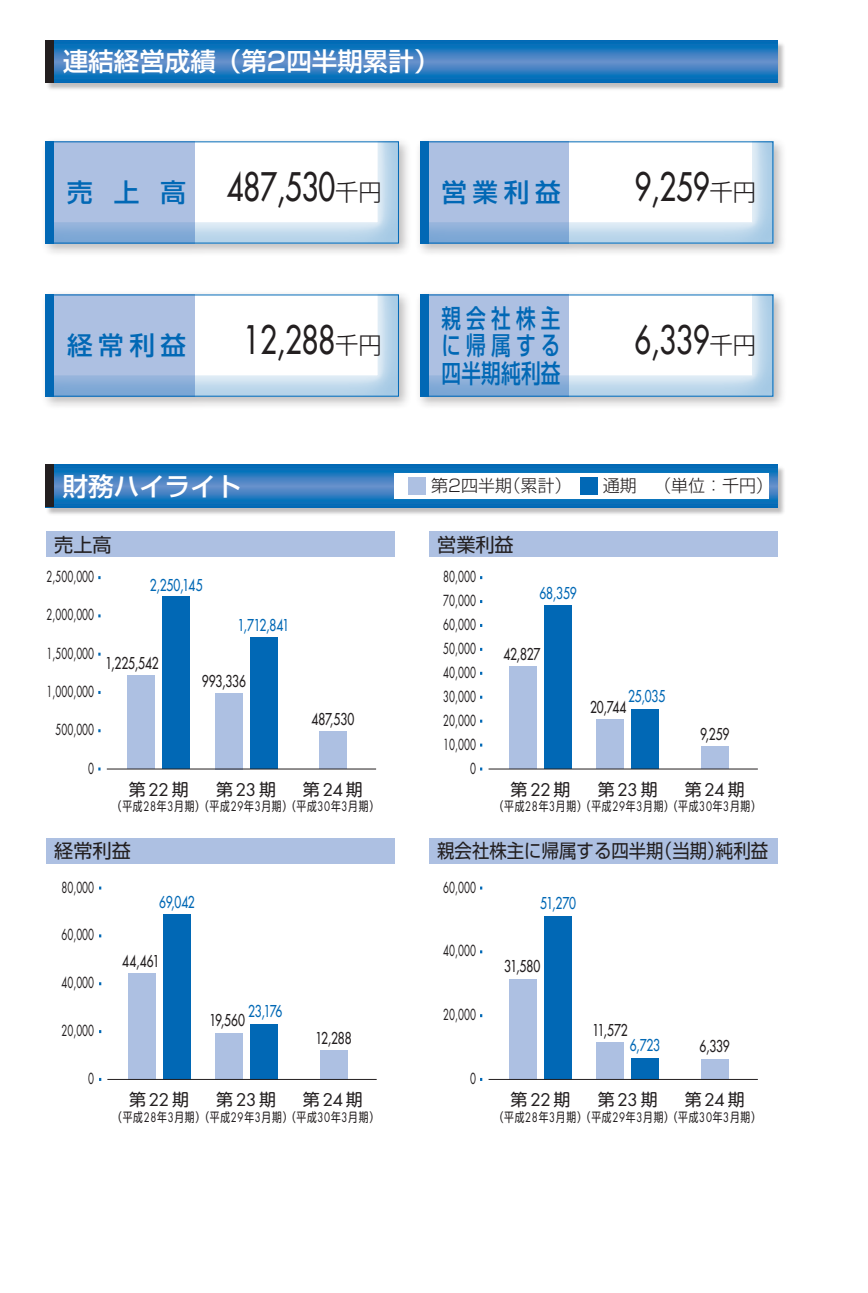
<style>
.page{position:relative;width:868px;height:1293px;background:#fff}
.page>*{position:absolute;margin:0;border:0;box-sizing:border-box;transform-origin:0 0}
.t1{font:500 38.4px "Futura Std";letter-spacing:-.005em;color:#231f20;scale:.76 1}
.t2{font:500 25.5px "Shin Go Pr 5";color:#fff}
.t3{font:500 25.5px/27.6px "Shin Go Pr 5";letter-spacing:.22em;color:#0168b5;text-align:justify;scale:.77 1}
.t4{font:500 25.5px "Shin Go Pr 5";letter-spacing:.22em;color:#0168b5}
.t5{font:19.2px "Shin Go Pr 5";color:#231f20;scale:.91 1}
.t6{font:19.2px "Shin Go Pr 5";color:#231f20}
.t7{font:17.1px "Shin M Go Pro";color:#231f20}
.t8{font:300 17.1px "Shin Go Pr 5";color:#231f20}
.t9{font:500 15.9px "Futura Std";letter-spacing:-.005em;color:#231f20;scale:.75 1}
.t10{font:500 15.9px "Futura Std";letter-spacing:-.015em;color:#0168b5;scale:.75 1}
.t11{font:15px/24px "Futura Std";color:#231f20;text-align:right;scale:.65 1}
.t12{font:12.9px "Shin M Go Pro";letter-spacing:.07em;color:#231f20;scale:.77 1}
.s1{font-family:"Shin Go Pr 5";font-size:25.5px;color:#0168b5}
.s2{font-family:"Shin Go Pr 5";font-weight:300;font-size:23.4px}
.s3{font-family:"Futura Std"}
</style>
<div class="page">
<div style="left:46px;top:41px;width:739px;height:50px;background:#231f20;opacity:.3"></div>
<svg style="left:54px;top:40px;width:723px;height:43px;background:#2a7abf"></svg>
<div style="left:46px;top:40px;width:8px;height:43px;background:#231f20"></div>
<div style="left:46px;top:465px;width:739px;height:51px;background:#231f20;opacity:.3"></div>
<svg style="left:54px;top:465px;width:723px;height:42px;background:#2177bd"></svg>
<div style="left:46px;top:465px;width:8px;height:42px;background:#231f20"></div>
<div style="left:41px;top:136px;width:371px;height:121px;background:#231f20;opacity:.3"></div>
<svg style="left:48px;top:143px;width:349px;height:98px"></svg>
<div style="left:46px;top:141px;width:353px;height:102px;border:1px solid #0168b5"></div>
<div style="left:41px;top:289px;width:371px;height:121px;background:#231f20;opacity:.3"></div>
<svg style="left:48px;top:296px;width:349px;height:98px"></svg>
<div style="left:46px;top:294px;width:353px;height:102px;border:1px solid #0168b5"></div>
<div style="left:415px;top:136px;width:371px;height:121px;background:#231f20;opacity:.3"></div>
<svg style="left:422px;top:143px;width:349px;height:98px"></svg>
<div style="left:420px;top:141px;width:353px;height:102px;border:1px solid #0168b5"></div>
<div style="left:415px;top:289px;width:371px;height:121px;background:#231f20;opacity:.3"></div>
<svg style="left:422px;top:296px;width:349px;height:98px"></svg>
<div style="left:394px;top:473px;width:375px;height:26px;background:#fff"></div>
<div style="left:408px;top:477px;width:17px;height:17px;background:#adc0e2"></div>
<div style="left:580px;top:477px;width:17px;height:17px;background:#0168b5"></div>
<div style="left:163px;top:914px;width:28px;height:165px;background:#0168b5"></div>
<div style="left:250px;top:1024px;width:27px;height:55px;background:#0168b5"></div>
<div style="left:128px;top:973px;width:28px;height:106px;background:#adc0e2"></div>
<div style="left:215px;top:1032px;width:28px;height:47px;background:#adc0e2"></div>
<div style="left:596px;top:719px;width:28px;height:50px;background:#adc0e2"></div>
<div style="left:544px;top:605px;width:28px;height:164px;background:#0168b5"></div>
<div style="left:631px;top:709px;width:27px;height:60px;background:#0168b5"></div>
<div style="left:509px;top:666px;width:28px;height:103px;background:#adc0e2"></div>
<div style="left:544px;top:916px;width:28px;height:163px;background:#0168b5"></div>
<div style="left:509px;top:978px;width:28px;height:101px;background:#adc0e2"></div>
<div style="left:596px;top:1042px;width:28px;height:37px;background:#adc0e2"></div>
<div style="left:631px;top:1058px;width:27px;height:21px;background:#0168b5"></div>
<div style="left:46px;top:531px;width:348px;height:26px;background:#adc0e2"></div>
<div style="left:46px;top:838px;width:348px;height:25px;background:#adc0e2"></div>
<div style="left:428px;top:531px;width:349px;height:26px;background:#adc0e2"></div>
<div style="left:428px;top:838px;width:349px;height:25px;background:#adc0e2"></div>
<div style="left:319px;top:1050px;width:28px;height:29px;background:#adc0e2"></div>
<div style="left:700px;top:747px;width:28px;height:22px;background:#adc0e2"></div>
<div style="left:700px;top:1059px;width:28px;height:20px;background:#adc0e2"></div>
<div style="left:162px;top:597px;width:28px;height:172px;background:#0168b5"></div>
<div style="left:250px;top:638px;width:27px;height:131px;background:#0168b5"></div>
<div style="left:127px;top:675px;width:28px;height:94px;background:#adc0e2"></div>
<div style="left:215px;top:693px;width:28px;height:76px;background:#adc0e2"></div>
<div style="left:319px;top:731px;width:28px;height:38px;background:#adc0e2"></div>
<hr style="left:107px;top:768px;width:269px;height:1px;background:#231f20">
<hr style="left:488px;top:768px;width:269px;height:1px;background:#231f20">
<hr style="left:107px;top:1079px;width:269px;height:1px;background:#231f20">
<hr style="left:488px;top:1079px;width:269px;height:1px;background:#231f20">
<h2 class="t2" style="left:63px;top:41px;width:378px">連結経営成績（第2四半期累計）</h2>
<h1 class="t1" style="left:67px;top:163px;width:416px"><span class="s1">売 上 高</span> 487,530<span class="s2">千円</span></h1>
<h2 class="t4" style="left:441px;top:171px;width:121px">営業利益</h2>
<h1 class="t1" style="left:634px;top:163px;width:161px">9,259<span class="s2">千円</span></h1>
<h2 class="t4" style="left:67px;top:325px;width:121px">経常利益</h2>
<h1 class="t1" style="left:243px;top:316px;width:183px">12,288<span class="s2">千円</span></h1>
<h2 class="t3" style="left:441px;top:302px;width:156px">親会社株主に帰属する四半期純利益</h2>
<h1 class="t1" style="left:634px;top:316px;width:161px">6,339<span class="s2">千円</span></h1>
<h2 class="t2" style="left:63px;top:465px;width:180px">財務ハイライト</h2>
<p class="t8" style="left:431px;top:472px;width:150px">第2四半期（累計）　</p>
<p class="t8" style="left:603px;top:472px;width:172px">通期 （単位：千円）</p>
<p class="t6" style="left:54px;top:528px;width:59px">売上高</p>
<p class="t6" style="left:437px;top:528px;width:78px">営業利益</p>
<p class="t11" style="left:46px;top:565px;width:75px">2,500,000</p>
<p class="t11" style="left:46px;top:603px;width:75px">2,000,000</p>
<p class="t11" style="left:46px;top:641px;width:75px">1,500,000</p>
<p class="t11" style="left:46px;top:679px;width:75px">1,000,000</p>
<p class="t11" style="left:55px;top:718px;width:61px">500,000</p>
<p class="t11" style="left:88px;top:756px;width:11px">0</p>
<p class="t10" style="left:150px;top:575px;width:72px">2,250,145</p>
<p class="t9" style="left:105px;top:653px;width:73px">1,225,542</p>
<p class="t10" style="left:238px;top:615px;width:70px">1,712,841</p>
<p class="t9" style="left:202px;top:671px;width:60px">993,336</p>
<p class="t9" style="left:311px;top:709px;width:58px">487,530</p>
<p class="t7" style="left:129px;top:775px;width:61px">第<span class="s3">22</span>期</p>
<p class="t12" style="left:112px;top:796px;width:122px">（平成<span class="s3">28</span>年<span class="s3">3</span>月期）</p>
<p class="t7" style="left:216px;top:775px;width:61px">第<span class="s3">23</span>期</p>
<p class="t12" style="left:199px;top:796px;width:122px">（平成<span class="s3">29</span>年<span class="s3">3</span>月期）</p>
<p class="t7" style="left:303px;top:775px;width:61px">第<span class="s3">24</span>期</p>
<p class="t12" style="left:286px;top:796px;width:122px">（平成<span class="s3">30</span>年<span class="s3">3</span>月期）</p>
<p class="t11" style="left:443px;top:565px;width:52px;text-align:justify">80,000<br>70,000<br>60,000<br>50,000<br>40,000<br>30,000</p>
<p class="t11" style="left:443px;top:708px;width:52px">20,000</p>
<p class="t11" style="left:443px;top:732px;width:52px">10,000<br>0</p>
<p class="t10" style="left:539px;top:583px;width:51px">68,359</p>
<p class="t9" style="left:503px;top:644px;width:51px">42,827</p>
<p class="t10" style="left:628px;top:686px;width:51px">25,035</p>
<p class="t9" style="left:590px;top:697px;width:50px">20,744</p>
<p class="t9" style="left:700px;top:724px;width:40px">9,259</p>
<p class="t7" style="left:684px;top:775px;width:61px">第<span class="s3">24</span>期</p>
<p class="t12" style="left:667px;top:796px;width:122px">（平成<span class="s3">30</span>年<span class="s3">3</span>月期）</p>
<p class="t7" style="left:510px;top:775px;width:61px">第<span class="s3">22</span>期</p>
<p class="t12" style="left:493px;top:796px;width:122px">（平成<span class="s3">28</span>年<span class="s3">3</span>月期）</p>
<p class="t7" style="left:597px;top:775px;width:61px">第<span class="s3">23</span>期</p>
<p class="t12" style="left:580px;top:796px;width:122px">（平成<span class="s3">29</span>年<span class="s3">3</span>月期）</p>
<p class="t6" style="left:54px;top:835px;width:78px">経常利益</p>
<p class="t5" style="left:437px;top:835px;width:365px">親会社株主に帰属する四半期（当期）純利益</p>
<p class="t11" style="left:61px;top:875px;width:52px">80,000</p>
<p class="t11" style="left:61px;top:923px;width:52px">60,000</p>
<p class="t11" style="left:61px;top:971px;width:52px">40,000</p>
<p class="t11" style="left:61px;top:1019px;width:52px">20,000</p>
<p class="t11" style="left:88px;top:1066px;width:11px">0</p>
<p class="t10" style="left:159px;top:892px;width:49px">69,042</p>
<p class="t9" style="left:122px;top:951px;width:51px">44,461</p>
<p class="t10" style="left:248px;top:1001px;width:47px">23,176</p>
<p class="t9" style="left:209px;top:1010px;width:49px">19,560</p>
<p class="t9" style="left:315px;top:1028px;width:50px">12,288</p>
<p class="t7" style="left:129px;top:1086px;width:61px">第<span class="s3">22</span>期</p>
<p class="t12" style="left:112px;top:1106px;width:122px">（平成<span class="s3">28</span>年<span class="s3">3</span>月期）</p>
<p class="t7" style="left:216px;top:1086px;width:61px">第<span class="s3">23</span>期</p>
<p class="t12" style="left:199px;top:1106px;width:122px">（平成<span class="s3">29</span>年<span class="s3">3</span>月期）</p>
<p class="t7" style="left:303px;top:1086px;width:61px">第<span class="s3">24</span>期</p>
<p class="t12" style="left:286px;top:1106px;width:122px">（平成<span class="s3">30</span>年<span class="s3">3</span>月期）</p>
<p class="t11" style="left:443px;top:875px;width:52px">60,000</p>
<p class="t11" style="left:443px;top:939px;width:52px">40,000</p>
<p class="t11" style="left:443px;top:1003px;width:52px">20,000</p>
<p class="t11" style="left:470px;top:1066px;width:11px">0</p>
<p class="t10" style="left:540px;top:893px;width:49px">51,270</p>
<p class="t9" style="left:504px;top:956px;width:50px">31,580</p>
<p class="t9" style="left:592px;top:1020px;width:48px">11,572</p>
<p class="t10" style="left:629px;top:1034px;width:42px">6,723</p>
<p class="t9" style="left:699px;top:1036px;width:42px">6,339</p>
<p class="t7" style="left:684px;top:1086px;width:61px">第<span class="s3">24</span>期</p>
<p class="t12" style="left:667px;top:1106px;width:122px">（平成<span class="s3">30</span>年<span class="s3">3</span>月期）</p>
<p class="t7" style="left:510px;top:1086px;width:61px">第<span class="s3">22</span>期</p>
<p class="t12" style="left:493px;top:1106px;width:122px">（平成<span class="s3">28</span>年<span class="s3">3</span>月期）</p>
<p class="t7" style="left:597px;top:1086px;width:61px">第<span class="s3">23</span>期</p>
<p class="t12" style="left:580px;top:1106px;width:122px">（平成<span class="s3">29</span>年<span class="s3">3</span>月期）</p>
</div>
